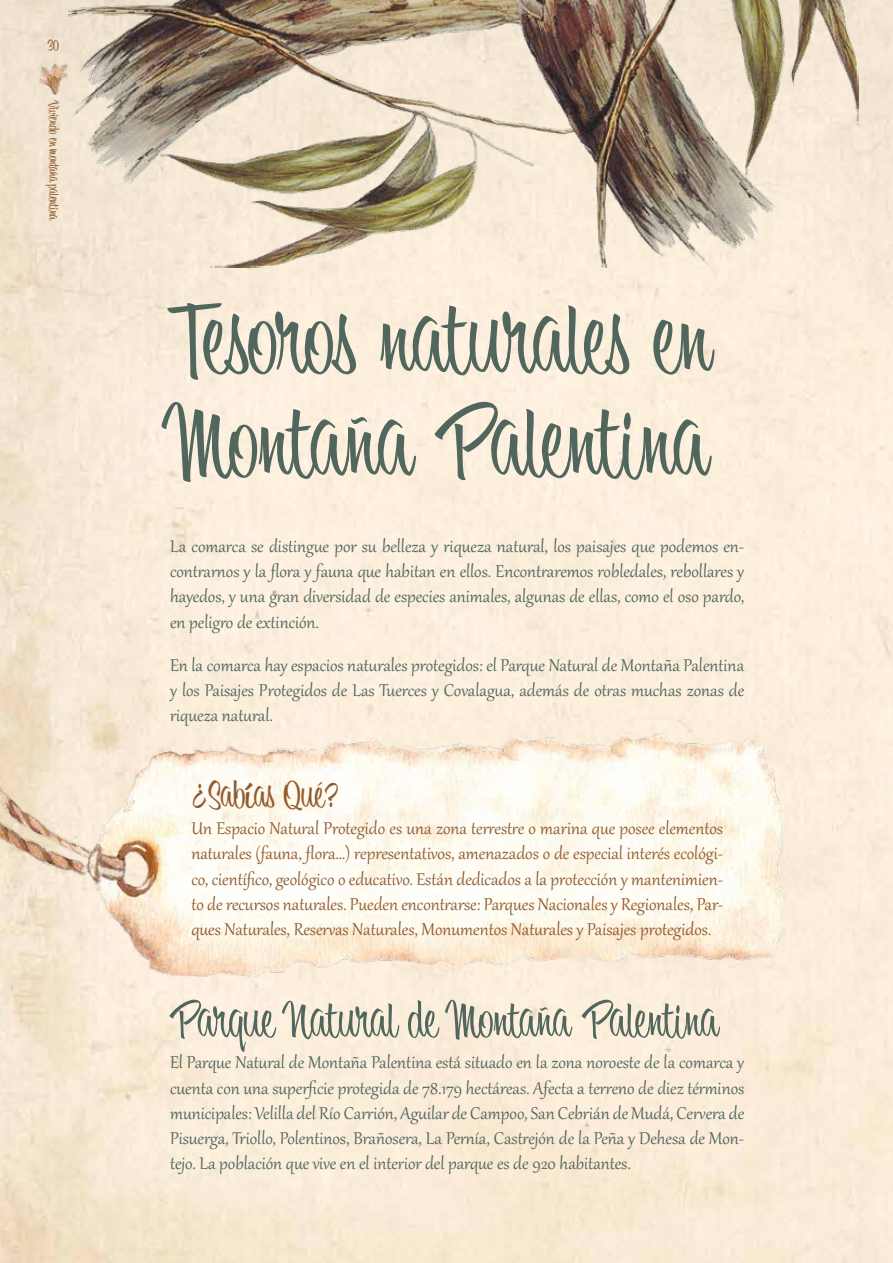
<style>
.page{position:relative;width:893px;height:1263px;background:#fff}
.page>*{position:absolute;margin:0;border:0;box-sizing:border-box;transform-origin:0 0}
.t1{font:105px/103.5px "Bounce Script";color:#51675e}
.t2{font:52.5px "Bounce Script";color:#51675e}
.t3{font:39px "Bounce Script";letter-spacing:-.005em;color:#915b2e}
.t4{font:21px/25.2px "Gabriola";color:#51675e;text-align:justify}
.t5{font:21px/25.2px "Gabriola";color:#915b2e;text-align:justify}
.t6{font:15px "Bounce Script";color:#915b2e}
.s1{font-family:"Eds Market Upright Script"}
</style>
<div class="page">
<img style="left:39px;top:64px;width:29px;height:30px">
<img style="left:0;top:634px;width:782px;height:343px">
<img style="left:68px;top:0;width:407px;height:268px">
<img style="left:475px;top:0;width:384px;height:268px">
<p class="t6" style="left:48px;top:36px;width:13px">30</p>
<p class="t6" style="left:63px;top:100px;width:122px;rotate:90deg">Viviendo en montaña palentina</p>
<h1 class="t1" style="left:170px;top:297px;width:543px">Tesoros naturales en<br>Montaña Palentina</h1>
<p class="t4" style="left:170px;top:532px;width:576px">La comarca se distingue por su belleza y riqueza natural, los paisajes que podemos en&shy;contrarnos y la flora y fauna que habitan en ellos. Encontraremos robledales, rebollares y hayedos, y una gran diversidad de especies animales, algunas de ellas, como el oso pardo, en peligro de extinción.</p>
<p class="t4" style="left:170px;top:651px;width:576px">En la comarca hay espacios naturales protegidos: el Parque Natural de Montaña Palentina y los Paisajes Protegidos de Las Tuerces y Covalagua, además de otras muchas zonas de riqueza natural.</p>
<h3 class="t3" style="left:191px;top:773px;width:149px">¿Sab<span class="s1">í</span>as Qué?</h3>
<p class="t5" style="left:191px;top:814px;width:533px">Un Espacio Natural Protegido es una zona terrestre o marina que posee elementos naturales (fauna, flora…) representativos, amenazados o de especial interés ecológi&shy;co, científico, geológico o educativo. Están dedicados a la protección y mantenimien&shy;to de recursos naturales. Pueden encontrarse: Parques Nacionales y Regionales, Par&shy;ques Naturales, Reservas Naturales, Monumentos Naturales y Paisajes protegidos.</p>
<h2 class="t2" style="left:170px;top:990px;width:550px">Parque Natural de Montaña Palentina</h2>
<p class="t4" style="left:170px;top:1048px;width:576px">El Parque Natural de Montaña Palentina está situado en la zona noroeste de la comarca y cuenta con una superficie protegida de 78.179 hectáreas. Afecta a terreno de diez términos municipales: Velilla del Río Carrión, Aguilar de Campoo, San Cebrián de Mudá, Cervera de Pisuerga, Triollo, Polentinos, Brañosera, La Pernía, Castrejón de la Peña y Dehesa de Mon&shy;tejo. La población que vive en el interior del parque es de 920 habitantes.</p>
</div>
